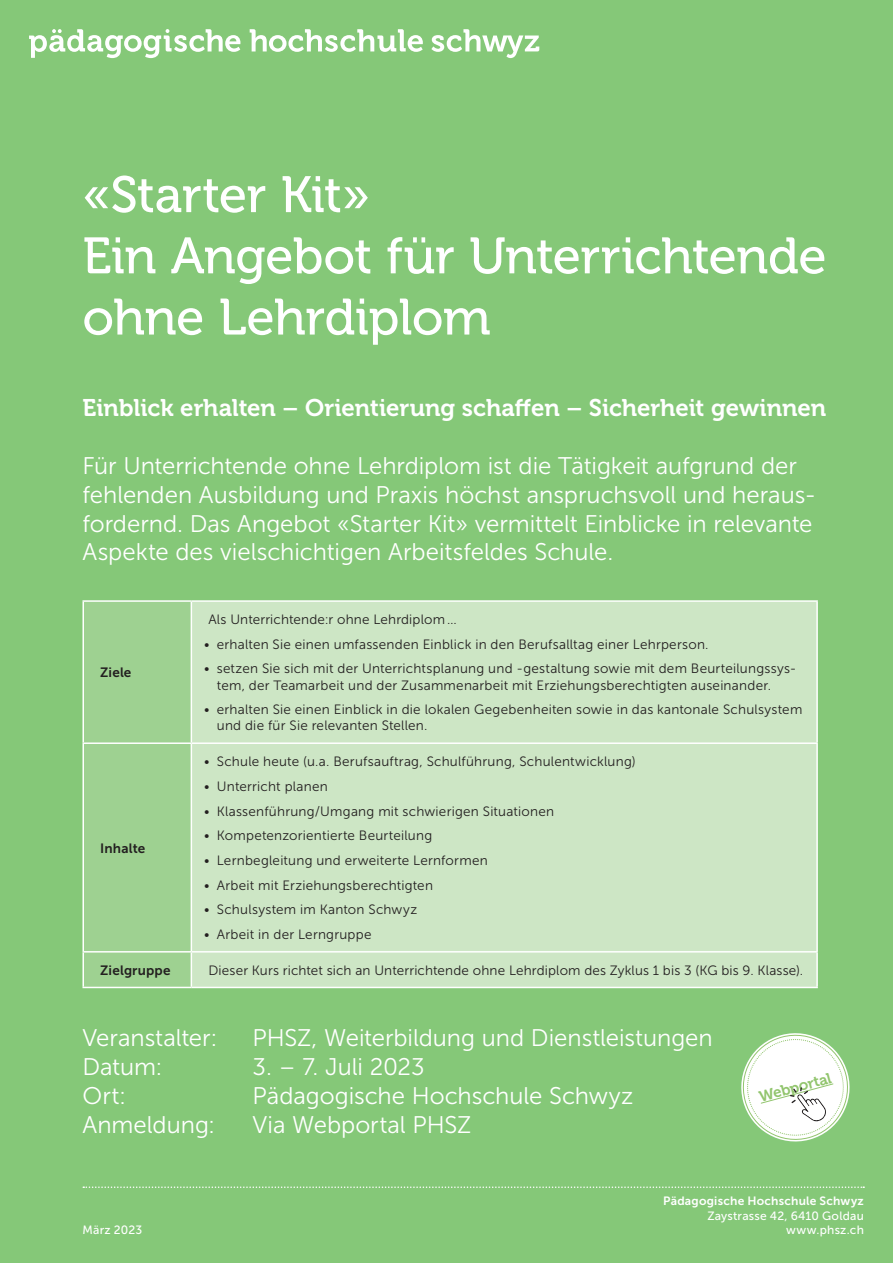
<style>
.page{position:relative;width:893px;height:1263px;background:#85c878}
.page>*{position:absolute;margin:0;border:0;box-sizing:border-box;transform-origin:0 0}
.TITEL_H1{font:51px/61.2px "Museo 500";letter-spacing:-.01em;color:#fff}
.FLIESSTEXT_weiss{font:24px/28.8px "Museo Sans 300";letter-spacing:-.005em;color:#fff}
.TITEL_H2_weiss{font:24px "Museo Sans 300";letter-spacing:-.005em;color:#fff}
.TITEL_H2_weiss-2{font:24px "Museo 700";color:#fff}
.t1{font:15.15px "Museo 700";color:#92c56e}
.tabelle_text{font:13.5px/16.2px "Museo Sans 300";letter-spacing:.015em;color:#231f20}
.tabelle_titel{font:13.5px "Museo Sans 700";letter-spacing:.01em;color:#231f20}
.inserat_adresse{font:12px "Museo Sans 500";letter-spacing:.02em;color:#fff}
.inserat_adresse_bold{font:12px "Museo Sans 700";letter-spacing:.02em;color:#fff}
</style>
<div class="page">
<svg style="left:250px;top:29px;width:173px;height:23px"></svg>
<svg style="left:431px;top:29px;width:108px;height:29px"></svg>
<svg style="left:29px;top:29px;width:211px;height:29px"></svg>
<svg style="left:83px;top:1186px;width:781px;height:2px"></svg>
<div style="left:84px;top:602px;width:107px;height:385px;background:#9ed191"></div>
<div style="left:192px;top:602px;width:624px;height:385px;background:#cde6c5"></div>
<hr style="left:82px;top:600px;width:109px;height:2px;background:#fff">
<hr style="left:82px;top:602px;width:2px;height:140px;background:#fff">
<hr style="left:191px;top:600px;width:627px;height:2px;background:#fff">
<hr style="left:191px;top:602px;width:1px;height:140px;background:#fff">
<hr style="left:816px;top:602px;width:2px;height:140px;background:#fff">
<hr style="left:82px;top:742px;width:109px;height:2px;background:#fff">
<hr style="left:82px;top:744px;width:2px;height:207px;background:#fff">
<hr style="left:191px;top:742px;width:627px;height:2px;background:#fff">
<hr style="left:191px;top:744px;width:1px;height:207px;background:#fff">
<hr style="left:816px;top:744px;width:2px;height:207px;background:#fff">
<hr style="left:82px;top:951px;width:109px;height:1px;background:#fff">
<hr style="left:82px;top:952px;width:2px;height:35px;background:#fff">
<hr style="left:191px;top:951px;width:627px;height:1px;background:#fff">
<hr style="left:191px;top:952px;width:1px;height:35px;background:#fff">
<hr style="left:816px;top:952px;width:2px;height:35px;background:#fff">
<hr style="left:82px;top:987px;width:109px;height:1px;background:#fff">
<hr style="left:191px;top:987px;width:627px;height:1px;background:#fff">
<svg style="left:741px;top:1033px;width:109px;height:109px"></svg>
<p class="TITEL_H1" style="left:82px;top:165px;width:746px">«Starter Kit»<br>Ein Angebot für Unterrichtende ohne Lehrdiplom</p>
<p class="TITEL_H2_weiss-2" style="left:82px;top:395px;width:745px">Einblick erhalten – Orientierung schaffen – Sicherheit gewinnen</p>
<p class="FLIESSTEXT_weiss" style="left:82px;top:451px;width:735px">Für Unterrichtende ohne Lehrdiplom ist die Tätigkeit aufgrund der fehlenden Ausbildung und Praxis höchst anspruchsvoll und heraus&shy;fordernd. Das Angebot «Starter Kit» vermittelt Einblicke in relevante Aspekte des vielschichtigen Arbeitsfeldes Schule.</p>
<p class="tabelle_titel" style="left:100px;top:665px;width:33px">Ziele</p>
<p class="tabelle_titel" style="left:100px;top:840px;width:47px">Inhalte</p>
<p class="tabelle_text" style="left:208px;top:611px;width:250px">Als Unterrichtende:r ohne Lehrdiplom …</p>
<p class="tabelle_text" style="left:204px;top:636px;width:506px">• erhalten Sie einen umfassenden Einblick in den Berufsalltag einer Lehrperson.</p>
<p class="tabelle_text" style="left:217px;top:661px;width:581px;text-indent:-13px">• setzen Sie sich mit der Unterrichtsplanung und -gestaltung sowie mit dem Beurteilungssys&shy;tem, der Teamarbeit und der Zusammenarbeit mit Erziehungsberechtigten auseinander.</p>
<p class="tabelle_text" style="left:217px;top:702px;width:587px;text-indent:-13px">• erhalten Sie einen Einblick in die lokalen Gegebenheiten sowie in das kantonale Schulsystem und die für Sie relevanten Stellen.</p>
<p class="tabelle_text" style="left:204px;top:753px;width:433px">• Schule heute (u.a. Berufsauftrag, Schulführung, Schulentwicklung)</p>
<p class="tabelle_text" style="left:204px;top:778px;width:125px">• Unterricht planen</p>
<p class="tabelle_text" style="left:204px;top:803px;width:352px">• Klassenführung/Umgang mit schwierigen Situationen</p>
<p class="tabelle_text" style="left:204px;top:827px;width:230px">• Kompetenzorientierte Beurteilung</p>
<p class="tabelle_text" style="left:204px;top:852px;width:285px">• Lernbegleitung und erweiterte Lernformen</p>
<p class="tabelle_text" style="left:204px;top:877px;width:230px">• Arbeit mit Erziehungsberechtigten</p>
<p class="tabelle_text" style="left:204px;top:902px;width:215px">• Schulsystem im Kanton Schwyz</p>
<p class="tabelle_text" style="left:204px;top:926px;width:169px">• Arbeit in der Lerngruppe</p>
<p class="tabelle_titel" style="left:100px;top:962px;width:72px">Zielgruppe</p>
<p class="tabelle_text" style="left:208px;top:962px;width:596px">Dieser Kurs richtet sich an Unterrichtende ohne Lehrdiplom des Zyklus 1 bis 3 (KG bis 9. Klasse).</p>
<p class="TITEL_H2_weiss" style="left:82px;top:1025px;width:136px">Veranstalter:</p>
<p class="TITEL_H2_weiss" style="left:253px;top:1025px;width:462px">PHSZ, Weiterbildung und Dienstleistungen</p>
<p class="TITEL_H2_weiss" style="left:82px;top:1054px;width:81px">Datum:</p>
<p class="TITEL_H2_weiss" style="left:253px;top:1054px;width:174px">3. – 7. Juli 2023</p>
<p class="TITEL_H2_weiss" style="left:82px;top:1082px;width:45px">Ort:</p>
<p class="TITEL_H2_weiss" style="left:253px;top:1082px;width:382px">Pädagogische Hochschule Schwyz</p>
<p class="TITEL_H2_weiss" style="left:82px;top:1111px;width:134px">Anmeldung:</p>
<p class="TITEL_H2_weiss" style="left:253px;top:1111px;width:220px">Via Webportal PHSZ</p>
<p class="t1" style="left:757px;top:1088px;width:76px;rotate:-15deg">Webportal</p>
<p class="inserat_adresse_bold" style="left:663px;top:1194px;width:202px">Pädagogische Hochschule Schwyz</p>
<p class="inserat_adresse" style="left:707px;top:1209px;width:158px">Zaystrasse 42, 6410 Goldau</p>
<p class="inserat_adresse" style="left:82px;top:1223px;width:61px">März 2023</p>
<p class="inserat_adresse" style="left:786px;top:1223px;width:79px">www.phsz.ch</p>
</div>
